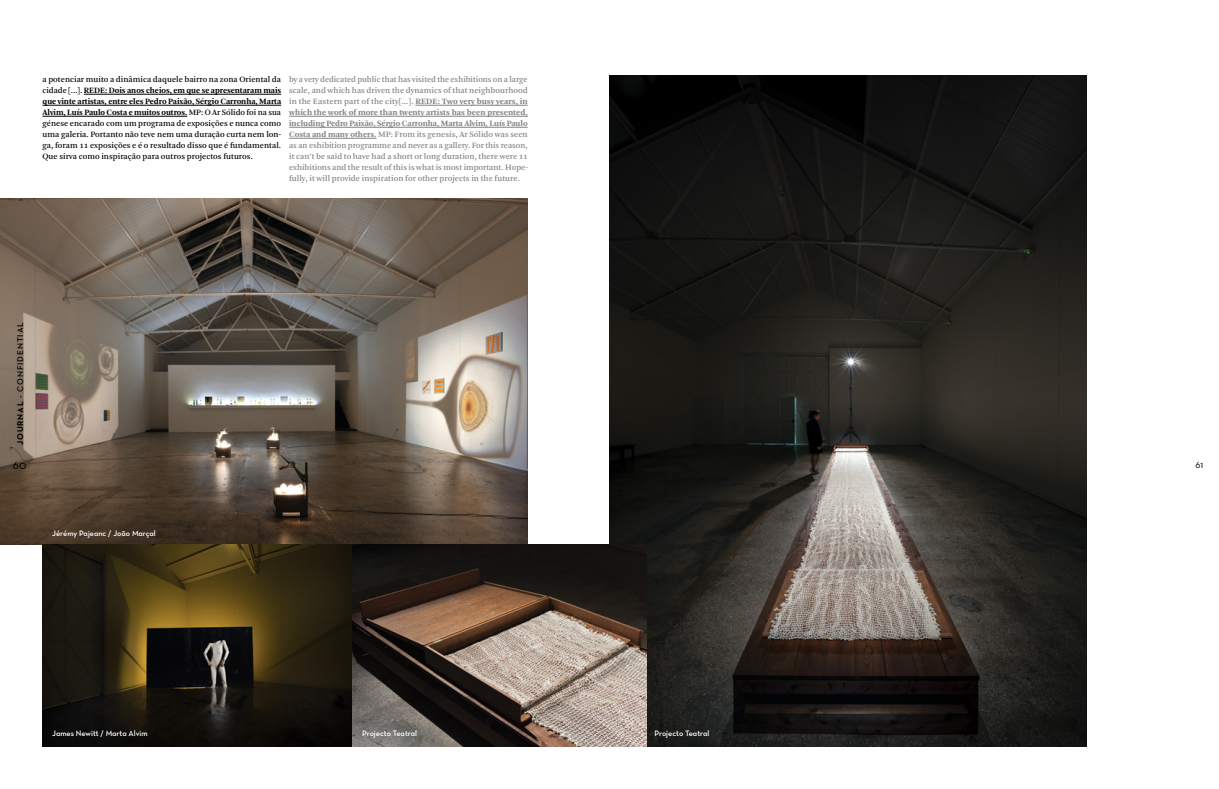
<style>
.page{position:relative;width:1219px;height:789px;background:#fff}
.page>*{position:absolute;margin:0;border:0;box-sizing:border-box;transform-origin:0 0}
.t1{font:12px "Neutraface Text";color:#000}
.t2{font:10px "Neutraface Text";color:#000}
.t3{font:8.5px/11px "Arnhem";color:#808285;text-align:justify}
.t4{font:8.5px/11px "Arnhem";color:#000;text-align:justify}
.t5{font:600 8.5px "Neutraface 2 Text";letter-spacing:.1em;color:#000}
.t6{font:8px "Neutraface Text Demi Alt";color:#fff}
.s1{font-weight:700}
</style>
<div class="page">
<img style="left:0;top:199px;width:528px;height:345px">
<hr style="left:415px;top:105px;width:113px;height:1px;background:#808285">
<hr style="left:289px;top:116px;width:239px;height:1px;background:#808285">
<hr style="left:289px;top:127px;width:239px;height:1px;background:#808285">
<hr style="left:289px;top:138px;width:87px;height:1px;background:#808285">
<hr style="left:84px;top:94px;width:197px;height:1px;background:#000">
<hr style="left:43px;top:105px;width:238px;height:1px;background:#000">
<hr style="left:43px;top:116px;width:144px;height:1px;background:#000">
<img style="left:609px;top:76px;width:478px;height:670px">
<img style="left:43px;top:544px;width:603px;height:202px">
<p class="t4" style="left:43px;top:74px;width:240px">a potenciar muito a dinâmica daquele bairro na zona Oriental da cidade [...]. <span class="s1">REDE: Dois anos cheios, em que se apresentaram mais que vinte artistas, entre eles Pedro Paixão, Sérgio Carronha, Marta Alvim, Luís Paulo Costa e muitos outros.</span> MP: O Ar Sólido foi na sua génese encarado com um programa de exposições e nunca como uma galeria. Portanto não teve nem uma duração curta nem lon&shy;ga, foram 11 exposições e é o resultado disso que é fundamental.<br>Que sirva como inspiração para outros projectos futuros.</p>
<p class="t3" style="left:289px;top:74px;width:240px">by a very dedicated public that has visited the exhibitions on a large scale, and which has driven the dynamics of that neighbourhood in the Eastern part of the city[...]. <span class="s1">REDE: Two very busy years, in which the work of more than twenty artists has been presented, including Pedro Paixão, Sérgio Carronha, Marta Alvim, Luís Paulo Costa and many others.</span> MP: From its genesis, Ar Sólido was seen as an exhibition programme and never as a gallery. For this reason, it can’t be said to have had a short or long duration, there were 11 exhibitions and the result of this is what is most important. Hope&shy;fully, it will provide inspiration for other projects in the future.</p>
<p class="t5" style="left:15px;top:445px;width:124px;rotate:-90deg"><span class="s1">JOURNAL</span> - CONFIDENTIAL</p>
<h1 class="t1" style="left:13px;top:457px;width:15px">60</h1>
<p class="t2" style="left:1195px;top:457px;width:9px">61</p>
<p class="t6" style="left:52px;top:527px;width:105px">Jérémy Pajeanc / João Marçal</p>
<p class="t6" style="left:52px;top:727px;width:97px">James Newitt / Marta Alvim</p>
<p class="t6" style="left:362px;top:727px;width:56px">Projecto Teatral</p>
<p class="t6" style="left:654px;top:727px;width:56px">Projecto Teatral</p>
</div>
